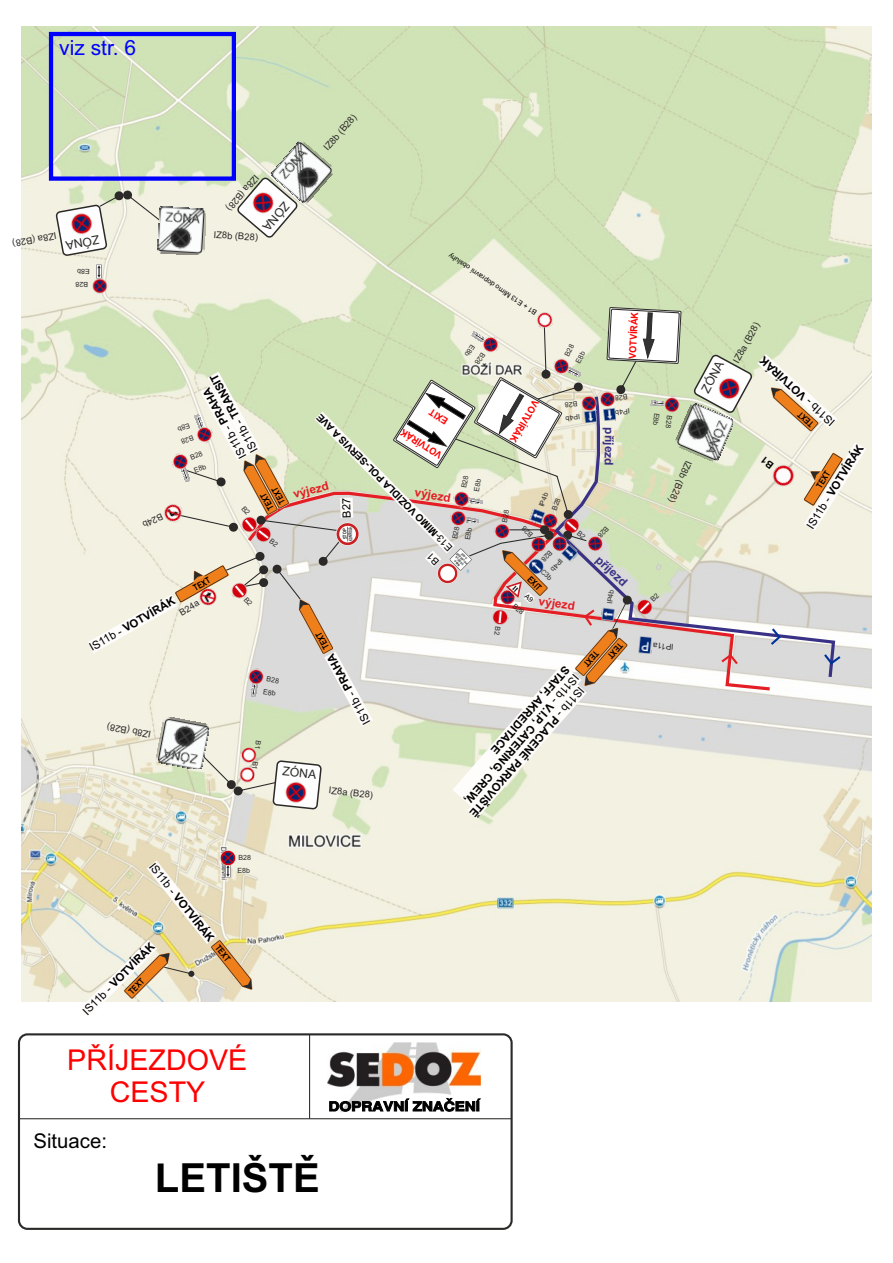
<style>
.page{position:relative;width:893px;height:1263px;background:#fff}
.page>*{position:absolute;margin:0;border:0;box-sizing:border-box;transform-origin:0 0}
.t1{font:700 40.05px "Arial";color:#000}
.t2{font:28.65px/32.1px "Arial";color:#f00;text-align:center}
.t3{font:21px "Arial";color:#00f}
.t4{font:20.25px "Arial";color:#000}
.t5{font:12.15px "Arial";color:#2b2a29}
.t6{font:700 11.85px "Arial";color:#e31e24}
.t7{font:700 11.85px "Arial";color:#393185}
.t8{font:700 11.25px "Arial";color:#000}
.t9{font:11.25px "Arial";color:#000}
.t10{font:700 9.9px "Arial";color:#000}
.t11{font:700 9.75px "Arial";color:#f00;scale:.92 1}
.t12{font:9.45px "Arial";color:#2b2a29}
.t13{font:9.15px "Arial";color:#2b2a29}
.t14{font:700 8.85px "Arial Narrow";color:#000}
.t15{font:8.25px "Arial";color:#2b2a29}
.t16{font:7.05px/12.9px "Arial";letter-spacing:-.005em;color:#2b2a29}
.t17{font:7.05px "Arial";color:#000}
.t18{font:4.95px/5.7px "Alte DIN1451 Mittelschriftgepraegt";color:#1a1a1a;text-align:center}
.t19{font:700 2.85px/3.3px "Arial Narrow";color:#1a1a1a;text-align:center}
.s1{font-weight:400}
.s2{font-weight:700}
.s3{font-family:"Arial Narrow";font-weight:700;font-size:8.85px}
.s4{font-family:"Arial Narrow";font-size:8.85px}
</style>
<div class="page">
<img style="left:21px;top:27px;width:851px;height:293px">
<img style="left:21px;top:320px;width:851px;height:682px">
<svg style="left:681px;top:393px;width:156px;height:287px;background:#e0e0d4"></svg>
<svg style="left:236px;top:176px;width:63px;height:63px"></svg>
<img style="left:244px;top:185px;width:34px;height:34px">
<img style="left:220px;top:849px;width:17px;height:11px">
<img style="left:97px;top:264px;width:4px;height:11px">
<div style="left:18px;top:1033px;width:495px;height:197px;background:#fff;border:2px solid #2b2a29;border-radius:8px"></div>
<img style="left:328px;top:1042px;width:152px;height:55px">
<svg style="left:329px;top:1097px;width:168px;height:23px"></svg>
<hr style="left:309px;top:1034px;width:1px;height:85px;background:#2b2a29">
<hr style="left:19px;top:1118px;width:493px;height:1px;background:#2b2a29">
<svg style="left:822px;top:652px;width:21px;height:14px"></svg>
<svg style="left:719px;top:652px;width:21px;height:14px"></svg>
<svg style="left:769px;top:626px;width:13px;height:21px"></svg>
<img style="left:765px;top:457px;width:35px;height:34px">
<svg style="left:55px;top:191px;width:122px;height:66px"></svg>
<img style="left:158px;top:207px;width:48px;height:48px">
<img style="left:271px;top:139px;width:65px;height:65px">
<img style="left:681px;top:402px;width:52px;height:60px">
<svg style="left:80px;top:860px;width:173px;height:142px;background:#e7dbbf"></svg>
<svg style="left:803px;top:442px;width:63px;height:89px"></svg>
<svg style="left:693px;top:354px;width:144px;height:78px"></svg>
<div style="left:49px;top:32px;width:187px;height:149px;border:4px solid #00f"></div>
<svg style="left:761px;top:457px;width:13px;height:12px"></svg>
<svg style="left:87px;top:275px;width:594px;height:544px;background:#deddcc"></svg>
<h3 class="t3" style="left:59px;top:40px;width:79px">viz str. 6</h3>
<p class="t12" style="left:323px;top:146px;width:46px;rotate:-49deg">IZ8b (B28)</p>
<p class="t12" style="left:57px;top:239px;width:46px;rotate:170deg">IZ8a (B28)</p>
<p class="t5" style="left:100px;top:244px;width:35px;rotate:170deg">ZÓNA</p>
<p class="t16" style="left:89px;top:290px;width:15px;rotate:-178deg">B28<br>E8b</p>
<p class="t12" style="left:260px;top:178px;width:46px;rotate:130deg">IZ8a (B28)</p>
<p class="t5" style="left:291px;top:206px;width:35px;rotate:130deg">ZÓNA</p>
<p class="t12" style="left:214px;top:231px;width:46px;rotate:4deg">IZ8b (B28)</p>
<p class="t17" style="left:535px;top:316px;width:107px;rotate:-146deg">B1 + E13 Mimo dopravní obsluhy</p>
<p class="t16" style="left:489px;top:355px;width:15px;rotate:123deg">B28<br>E8b</p>
<p class="t16" style="left:561px;top:354px;width:15px;rotate:-63deg">B28<br>E8b</p>
<p class="t11" style="left:629px;top:358px;width:52px;rotate:-87deg">VOTVÍRÁK</p>
<p class="t8" style="left:251px;top:453px;width:89px;rotate:-119deg"><span class="s1">IS11b -</span> TRANSIT</p>
<p class="t9" style="left:240px;top:460px;width:80px;rotate:-119deg">IS11b - <span class="s2">PRAHA</span></p>
<p class="t11" style="left:539px;top:403px;width:52px;rotate:120deg">VOTVÍRÁK</p>
<p class="t16" style="left:630px;top:417px;width:16px;rotate:173deg">IP4b</p>
<p class="t11" style="left:445px;top:425px;width:23px;rotate:-148deg">EXIT</p>
<p class="t10" style="left:449px;top:552px;width:190px;rotate:-135deg"><span class="s1">E13-</span>MIMO VOZIDLA POL-SERVIS A AVE</p>
<p class="t16" style="left:581px;top:422px;width:16px;rotate:173deg">IP4b</p>
<p class="t16" style="left:196px;top:442px;width:15px;rotate:159deg">B28<br>E8b</p>
<p class="t7" style="left:614px;top:427px;width:40px;rotate:91deg">příjezd</p>
<p class="t11" style="left:439px;top:459px;width:52px;rotate:-148deg">VOTVÍRÁK</p>
<p class="t16" style="left:187px;top:453px;width:15px;rotate:-21deg">B28<br>E8b</p>
<p class="t16" style="left:458px;top:488px;width:15px;rotate:-79deg">B28<br>E8b</p>
<p class="t16" style="left:449px;top:538px;width:15px;rotate:-79deg">B28<br>E8b</p>
<p class="t6" style="left:292px;top:490px;width:38px;rotate:-14deg">výjezd</p>
<p class="t14" style="left:280px;top:505px;width:19px;rotate:-119deg">TEXT</p>
<p class="t6" style="left:415px;top:488px;width:38px;rotate:9deg">výjezd</p>
<p class="t16" style="left:536px;top:505px;width:16px;rotate:-70deg">IP4b</p>
<p class="t14" style="left:268px;top:511px;width:19px;rotate:-119deg">TEXT</p>
<p class="t13" style="left:164px;top:519px;width:23px;rotate:155deg">B24b</p>
<p class="t18" style="left:342px;top:541px;width:15px;rotate:-92deg">STOP<br>KONTROLA</p>
<p class="t19" style="left:461px;top:569px;width:16px;rotate:-135deg">MIMO<br>VOZIDLA<br>POL-SERVIS<br>A AVE</p>
<p class="t16" style="left:566px;top:563px;width:16px;rotate:132deg">IP4b</p>
<p class="t7" style="left:601px;top:554px;width:40px;rotate:43deg">příjezd</p>
<p class="t14" style="left:531px;top:575px;width:17px;rotate:45deg">EXIT</p>
<p class="t14" style="left:192px;top:585px;width:19px;rotate:-30deg">TEXT</p>
<p class="t16" style="left:604px;top:603px;width:16px;rotate:-83deg">IP4b</p>
<p class="t8" style="left:88px;top:644px;width:98px;rotate:-30deg"><span class="s1">IS11b -</span> VOTVÍRÁK</p>
<p class="t6" style="left:540px;top:596px;width:38px;rotate:9deg">výjezd</p>
<p class="t13" style="left:178px;top:610px;width:23px;rotate:-31deg">B24a</p>
<p class="t9" style="left:364px;top:725px;width:105px;rotate:-119deg">IS11b - <span class="s2">PRAHA</span> <span class="s3">TEXT</span></p>
<p class="t14" style="left:624px;top:646px;width:19px;rotate:131deg">TEXT</p>
<p class="t8" style="left:600px;top:655px;width:201px;rotate:131deg"><span class="s4">TEXT</span> <span class="s1">IS11b -</span> V.I.P, CATERING, CREW,</p>
<p class="t8" style="left:570px;top:670px;width:114px;rotate:131deg">STAFF, AKREDITACE</p>
<p class="t16" style="left:266px;top:673px;width:15px;rotate:9deg">B28<br>E8b</p>
<p class="t8" style="left:585px;top:691px;width:169px;rotate:131deg"><span class="s1">IS11b -</span> PLACENÉ PARKOVIŠTĚ</p>
<p class="t12" style="left:150px;top:738px;width:46px;rotate:-169deg">IZ8b (B28)</p>
<p class="t5" style="left:283px;top:766px;width:35px;rotate:6deg">ZÓNA</p>
<p class="t12" style="left:329px;top:786px;width:46px;rotate:6deg">IZ8a (B28)</p>
<p class="t16" style="left:237px;top:851px;width:15px">B28<br>E8b</p>
<p class="t8" style="left:155px;top:862px;width:98px;rotate:51deg"><span class="s1">IS11b -</span> VOTVÍRÁK</p>
<p class="t8" style="left:82px;top:1009px;width:98px;rotate:-45deg"><span class="s1">IS11b -</span> VOTVÍRÁK</p>
<p class="t14" style="left:220px;top:944px;width:19px;rotate:51deg">TEXT</p>
<p class="t14" style="left:128px;top:990px;width:19px;rotate:-45deg">TEXT</p>
<h2 class="t2" style="left:67px;top:1046px;width:182px">PŘÍJEZDOVÉ<br>CESTY</h2>
<h3 class="t4" style="left:34px;top:1133px;width:75px">Situace:</h3>
<h1 class="t1" style="left:155px;top:1163px;width:166px">LETIŠTĚ</h1>
<p class="t16" style="left:675px;top:415px;width:15px;rotate:96deg">B28<br>E8b</p>
<p class="t12" style="left:692px;top:462px;width:46px;rotate:113deg">IZ8b (B28)</p>
<p class="t5" style="left:700px;top:390px;width:35px;rotate:-61deg">ZÓNA</p>
<p class="t12" style="left:732px;top:360px;width:46px;rotate:-61deg">IZ8a (B28)</p>
<p class="t8" style="left:830px;top:427px;width:98px;rotate:-138deg"><span class="s1">IS11b -</span> VOTVÍRÁK</p>
<p class="t14" style="left:810px;top:428px;width:19px;rotate:-138deg">TEXT</p>
<p class="t8" style="left:806px;top:525px;width:98px;rotate:-58deg"><span class="s1">IS11b -</span> VOTVÍRÁK</p>
<p class="t14" style="left:816px;top:485px;width:19px;rotate:-58deg">TEXT</p>
<p class="t15" style="left:673px;top:650px;width:22px;rotate:-174deg">IP11a</p>
</div>
